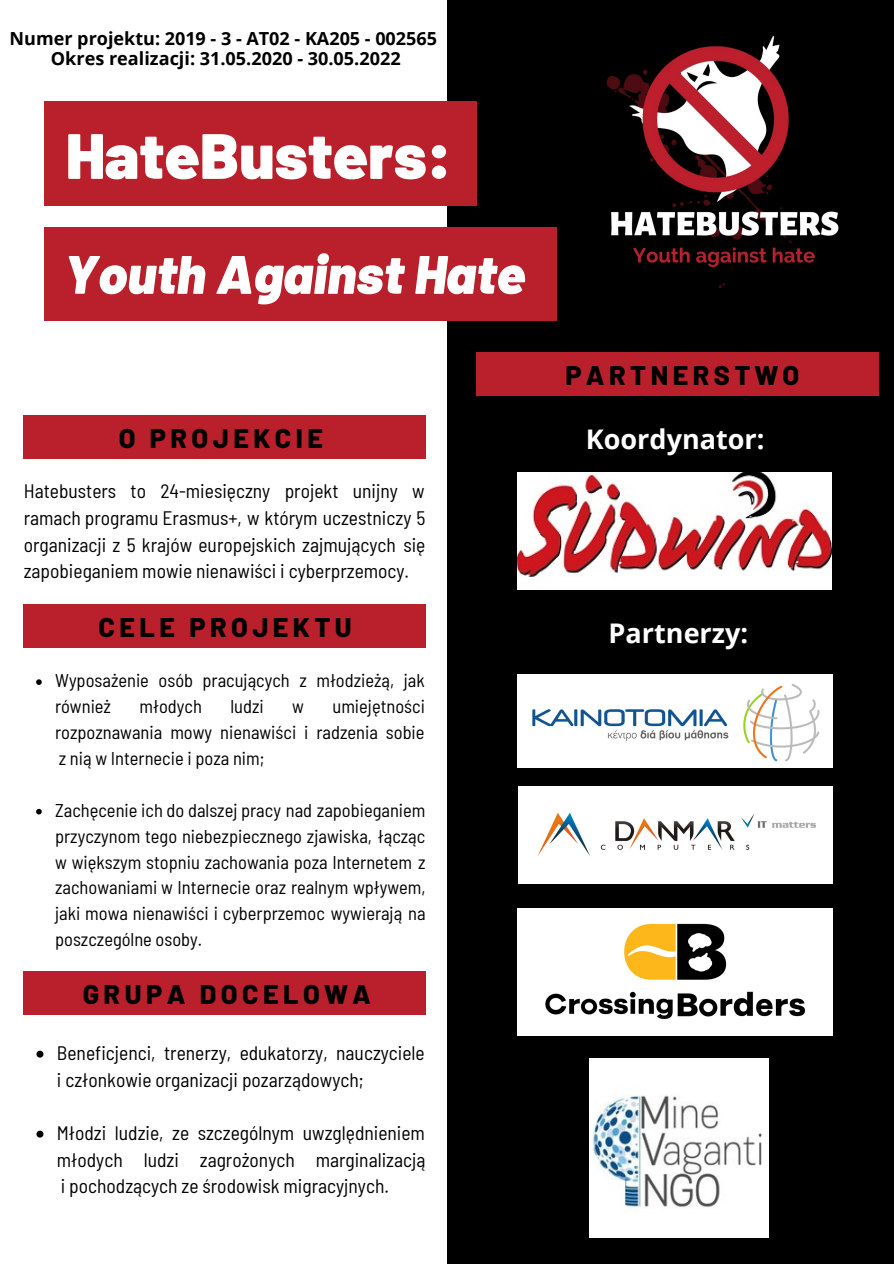
<style>
.page{position:relative;width:894px;height:1264px;background:#fff}
.page>*{position:absolute;margin:0;border:0;box-sizing:border-box;transform-origin:0 0}
.t1{font:900 63.9px "Barlow";color:#fff}
.t2{font:italic 900 54px "Barlow";color:#fff}
.t3{font:800 27px "Barlow";letter-spacing:.165em;color:#000}
.t4{font:700 27px "Open Sans";color:#fff}
.t5{font:semi-condensed 19.5px/26.7px "Barlow";color:#000;text-align:justify}
.t6{font:semi-condensed 18.45px/26px "Barlow";color:#000;text-align:justify}
.t7{font:700 18.15px "Open Sans";color:#000}
.t8{font:700 18px "Open Sans";color:#000}
</style>
<div class="page">
<div style="left:447px;top:0;width:446px;height:1263px;background:#000"></div>
<div style="left:44px;top:101px;width:432px;height:105px;background:#b9202c"></div>
<div style="left:44px;top:227px;width:513px;height:93px;background:#b9202c"></div>
<div style="left:24px;top:415px;width:402px;height:44px;background:#b9202c"></div>
<div style="left:476px;top:352px;width:402px;height:44px;background:#b9202c"></div>
<img style="left:517px;top:472px;width:313px;height:117px">
<img style="left:517px;top:674px;width:314px;height:93px">
<img style="left:589px;top:1058px;width:179px;height:179px">
<img style="left:606px;top:36px;width:233px;height:252px">
<img style="left:518px;top:786px;width:313px;height:97px">
<img style="left:517px;top:908px;width:314px;height:127px">
<div style="left:24px;top:604px;width:402px;height:44px;background:#b9202c"></div>
<svg style="left:36px;top:679px;width:6px;height:6px"></svg>
<svg style="left:36px;top:808px;width:6px;height:6px"></svg>
<div style="left:24px;top:971px;width:402px;height:44px;background:#b9202c"></div>
<svg style="left:36px;top:1050px;width:7px;height:7px"></svg>
<svg style="left:36px;top:1130px;width:7px;height:7px"></svg>
<p class="t8" style="left:10px;top:25px;width:429px">Numer projektu: 2019 - 3 - AT02 - KA205 - 002565</p>
<p class="t7" style="left:51px;top:46px;width:351px">Okres realizacji: 31.05.2020 - 30.05.2022</p>
<p class="t1" style="left:66px;top:115px;width:386px">HateBusters:</p>
<p class="t2" style="left:64px;top:240px;width:463px">Youth Against Hate</p>
<p class="t3" style="left:119px;top:421px;width:206px">O PROJEKCIE</p>
<p class="t5" style="left:24px;top:477px;width:403px">Hatebusters to 24-miesięczny projekt unijny w ramach programu Erasmus+, w którym uczestniczy 5 organizacji z 5 krajów europejskich zajmujących się zapobieganiem mowie nienawiści i cyberprzemocy.</p>
<p class="t3" style="left:565px;top:358px;width:235px">PARTNERSTWO</p>
<p class="t4" style="left:585px;top:420px;width:180px">Koordynator:</p>
<p class="t3" style="left:98px;top:610px;width:255px">CELE PROJEKTU</p>
<p class="t4" style="left:608px;top:614px;width:141px">Partnerzy:</p>
<p class="t6" style="left:55px;top:667px;width:371px">Wyposażenie osób pracujących z młodzieżą, jak również</p>
<p class="t6" style="left:55px;top:692px;width:371px;text-indent:277px">umiejętności rozpoznawania mowy nienawiści i radzenia sobie z nią w Internecie i poza nim;</p>
<p class="t6" style="left:55px;top:796px;width:372px">Zachęcenie ich do dalszej pracy nad zapobieganiem przyczynom tego niebezpiecznego zjawiska, łącząc w większym stopniu zachowania poza Internetem z zachowaniami w Internecie oraz realnym wpływem, jaki mowa nienawiści i cyberprzemoc wywierają na poszczególne osoby.</p>
<p class="t3" style="left:83px;top:977px;width:289px">GRUPA DOCELOWA</p>
<p class="t6" style="left:139px;top:692px;width:64px">młodych</p>
<p class="t6" style="left:230px;top:692px;width:35px">ludzi</p>
<p class="t6" style="left:292px;top:692px;width:13px">w</p>
<p class="t5" style="left:57px;top:1038px;width:369px">Beneficjenci, trenerzy, edukatorzy, nauczyciele i członkowie organizacji pozarządowych;</p>
<p class="t5" style="left:57px;top:1118px;width:370px">Młodzi ludzie, ze szczególnym uwzględnieniem młodych ludzi zagrożonych marginalizacją i pochodzących ze środowisk migracyjnych.</p>
</div>
